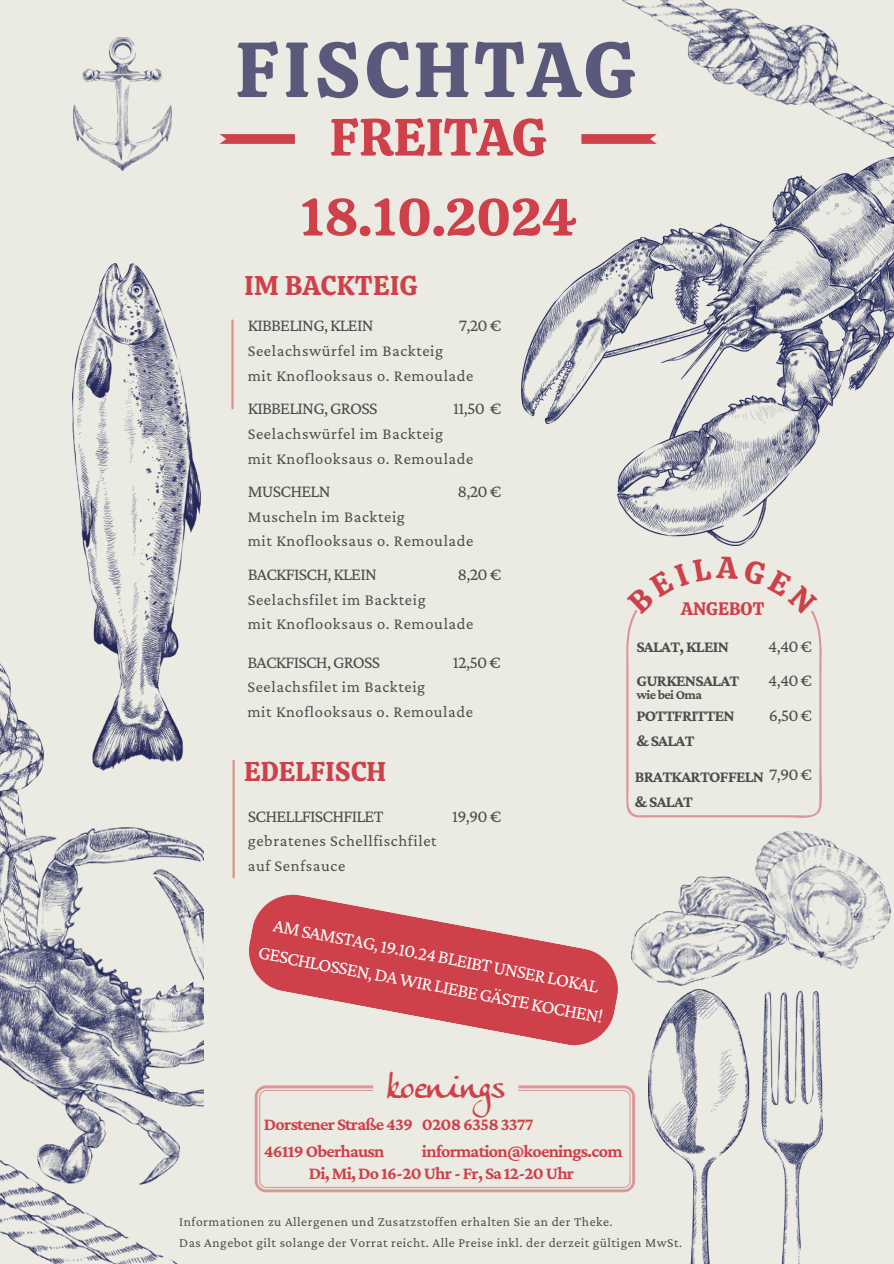
<style>
.page{position:relative;width:894px;height:1264px;background:#fff}
.page>*{position:absolute;margin:0;border:0;box-sizing:border-box;transform-origin:0 0}
.t1{font:78px "Calistoga";letter-spacing:.055em;color:#5a597b}
.t2{font:52.5px/79.8px "Calistoga";color:#ce414a;text-align:center}
.t3{font:33px "Anke Calligraphic FG";letter-spacing:.005em;color:#ce414a}
.t4{font:27px "Calistoga";letter-spacing:.01em;color:#ce414a}
.t5{font:19.5px/29.2px "Crimson Pro";color:#fff;text-align:center}
.t6{font:18px "Crimson Pro";letter-spacing:-.04em;color:#4d4d4d}
.t7{font:700 18px "Crimson Pro";letter-spacing:-.045em;color:#ce414a}
.t8{font:18px "Calistoga";color:#ce414a}
.t9{font:16.5px/24.8px "Crimson Pro";letter-spacing:.04em;color:#4d4d4d}
.t10{font:700 16.5px/24.8px "Crimson Pro";letter-spacing:-.04em;color:#4d4d4d}
.t11{font:13.5px "Crimson Pro";letter-spacing:.04em;color:#4d4d4d}
.t12{font:700 13.5px "Crimson Pro";letter-spacing:-.04em;color:#4d4d4d}
</style>
<div class="page">
<div style="left:0;top:0;width:893px;height:1263px;background:#ebebe3"></div>
<img style="left:648px;top:990px;width:173px;height:273px">
<img style="left:521px;top:156px;width:372px;height:389px">
<img style="left:0;top:663px;width:44px;height:164px">
<svg style="left:254px;top:1085px;width:381px;height:107px"></svg>
<img style="left:0;top:827px;width:204px;height:323px">
<img style="left:0;top:1150px;width:181px;height:113px">
<img style="left:621px;top:0;width:272px;height:148px">
<img style="left:73px;top:37px;width:98px;height:133px">
<img style="left:631px;top:831px;width:259px;height:154px">
<hr style="left:231px;top:320px;width:2px;height:88px;background:#da9487">
<hr style="left:232px;top:761px;width:3px;height:116px;background:#da9487">
<img style="left:73px;top:264px;width:127px;height:506px">
<svg style="left:219px;top:134px;width:76px;height:10px"></svg>
<svg style="left:581px;top:134px;width:75px;height:10px"></svg>
<svg style="left:249px;top:894px;width:369px;height:152px;fill:#ce414a"></svg>
<svg style="left:626px;top:609px;width:195px;height:208px"></svg>
<p class="t1" style="left:235px;top:19px;width:402px">FISCHTAG</p>
<h6 class="t2" style="left:299px;top:97px;width:278px">FREITAG<br>18.10.2024</h6>
<p class="t4" style="left:244px;top:267px;width:175px">IM BACKTEIG</p>
<h6 class="t6" style="left:248px;top:315px;width:127px">KIBBELING,KLEIN</h6>
<p class="t6" style="left:458px;top:315px;width:44px">7,20€</p>
<p class="t9" style="left:248px;top:338px;width:197px">Seelachswürfel im Backteig</p>
<p class="t9" style="left:248px;top:362px;width:227px">mit Knoflooksaus o. Remoulade</p>
<p class="t6" style="left:248px;top:398px;width:131px">KIBBELING,GROSS</p>
<h6 class="t6" style="left:453px;top:398px;width:49px">11,50 €</h6>
<p class="t9" style="left:248px;top:421px;width:197px">Seelachswürfel im Backteig</p>
<p class="t9" style="left:248px;top:445px;width:227px">mit Knoflooksaus o. Remoulade</p>
<p class="t6" style="left:248px;top:481px;width:84px">MUSCHELN</p>
<p class="t6" style="left:457px;top:481px;width:45px">8,20€</p>
<p class="t9" style="left:248px;top:503px;width:227px">Muscheln im Backteig<br>mit Knoflooksaus o. Remoulade</p>
<h6 class="t6" style="left:248px;top:564px;width:131px">BACKFISCH,KLEIN</h6>
<p class="t6" style="left:457px;top:564px;width:45px">8,20€</p>
<p class="t9" style="left:248px;top:586px;width:179px">Seelachsfilet im Backteig</p>
<h6 class="t9" style="left:248px;top:611px;width:227px">mit Knoflooksaus o. Remoulade</h6>
<p class="t6" style="left:247px;top:651px;width:134px">BACKFISCH,GROSS</p>
<p class="t6" style="left:453px;top:651px;width:49px">12,50€</p>
<p class="t9" style="left:247px;top:674px;width:179px">Seelachsfilet im Backteig</p>
<h5 class="t9" style="left:247px;top:698px;width:227px">mit Knoflooksaus o. Remoulade</h5>
<h6 class="t10" style="left:636px;top:703px;width:100px">POTTFRITTEN</h6>
<h6 class="t10" style="left:636px;top:728px;width:60px">&amp;SALAT</h6>
<p class="t8" style="left:681px;top:597px;width:84px">ANGEBOT</p>
<p class="t10" style="left:636px;top:634px;width:94px">SALAT,KLEIN</p>
<h6 class="t6" style="left:768px;top:636px;width:45px">4,40€</h6>
<p class="t10" style="left:636px;top:667px;width:104px">GURKENSALAT</p>
<p class="t6" style="left:768px;top:669px;width:45px">4,40€</p>
<p class="t12" style="left:636px;top:687px;width:67px">wiebeiOma</p>
<p class="t6" style="left:768px;top:705px;width:45px">6,50€</p>
<h6 class="t4" style="left:244px;top:754px;width:143px">EDELFISCH</h6>
<p class="t6" style="left:248px;top:805px;width:137px">SCHELLFISCHFILET</p>
<h6 class="t6" style="left:452px;top:805px;width:50px">19,90€</h6>
<p class="t9" style="left:248px;top:828px;width:190px">gebratenes Schellfischfilet</p>
<h4 class="t9" style="left:248px;top:853px;width:99px">auf Senfsauce</h4>
<p class="t5" style="left:267px;top:907px;width:351px;rotate:11deg">AMSAMSTAG,19.10.24BLEIBTUNSERLOKAL<br>GESCHLOSSEN,DAWIRLIEBEGÄSTEKOCHEN!</p>
<p class="t10" style="left:634px;top:764px;width:131px">BRATKARTOFFELN &amp;SALAT</p>
<p class="t6" style="left:769px;top:763px;width:44px">7,90€</p>
<p class="t3" style="left:386px;top:1066px;width:119px">koenings</p>
<p class="t7" style="left:264px;top:1113px;width:150px">DorstenerStraße439</p>
<h6 class="t7" style="left:264px;top:1140px;width:122px">46119Oberhausn</h6>
<p class="t7" style="left:422px;top:1113px;width:113px">020863583377</p>
<p class="t7" style="left:422px;top:1140px;width:202px">information@koenings.com</p>
<p class="t7" style="left:309px;top:1162px;width:267px">Di,Mi,Do16-20Uhr -Fr,Sa12-20Uhr</p>
<p class="t11" style="left:179px;top:1214px;width:435px">Informationen zu Allergenen und Zusatzstoffen erhalten Sie an der Theke.</p>
<p class="t11" style="left:179px;top:1234px;width:504px">Das Angebot gilt solange der Vorrat reicht. Alle Preise inkl. der derzeit gültigen MwSt.</p>
</div>
